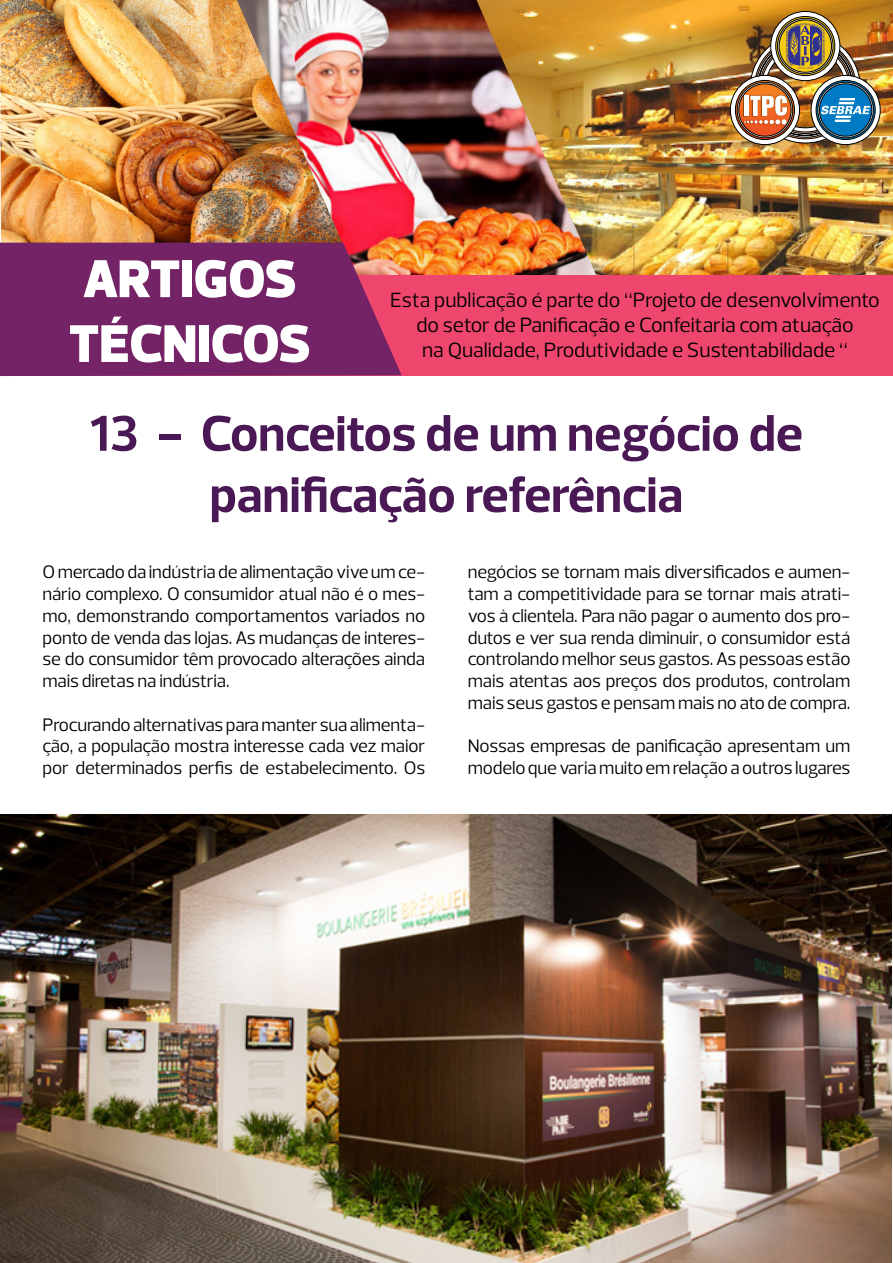
<style>
.page{position:relative;width:893px;height:1263px;background:#fff}
.page>*{position:absolute;margin:0;border:0;box-sizing:border-box;transform-origin:0 0}
.t1{font:900 54px/64.8px "Prelo";letter-spacing:-.01em;color:#fff}
.t2{font:700 51px/61.2px "Prelo";color:#4a1955;text-align:center}
.t3{font:21px/25.2px "Prelo";color:#000;text-align:center}
.t4{font:18.45px/21.8px "Prelo";letter-spacing:-.01em;color:#000;text-align:justify}
</style>
<div class="page">
<img style="left:0;top:0;width:237px;height:243px">
<img style="left:616px;top:0;width:277px;height:275px">
<img style="left:237px;top:0;width:379px;height:275px">
<div style="left:0;top:275px;width:893px;height:101px;background:#ef466d"></div>
<svg style="left:0;top:243px;width:402px;height:133px;background:#7b2765"></svg>
<img style="left:730px;top:11px;width:150px;height:134px">
<img style="left:0;top:814px;width:892px;height:449px">
<h1 class="t1" style="left:69px;top:247px;width:243px">ARTIGOS<br>TÉCNICOS</h1>
<p class="t3" style="left:390px;top:287px;width:491px">Esta publicação é parte do “Projeto de desenvolvimento do setor de Panificação e Confeitaria com atuação<br>na Qualidade, Produtividade e Sustentabilidade “</p>
<p class="t2" style="left:90px;top:403px;width:714px">13 - Conceitos de um negócio de panificação referência</p>
<p class="t4" style="left:43px;top:561px;width:384px">O mercado da indústria de alimentação vive um ce&shy;nário complexo. O consumidor atual não é o mes&shy;mo, demonstrando comportamentos variados no ponto de venda das lojas. As mudanças de interes&shy;se do consumidor têm provocado alterações ainda mais diretas na indústria.</p>
<p class="t4" style="left:43px;top:714px;width:384px">Procurando alternativas para manter sua alimenta&shy;ção, a população mostra interesse cada vez maior por determinados perfis de estabelecimento. Os</p>
<p class="t4" style="left:468px;top:561px;width:384px">negócios se tornam mais diversificados e aumen&shy;tam a competitividade para se tornar mais atrati&shy;vos à clientela. Para não pagar o aumento dos pro&shy;dutos e ver sua renda diminuir, o consumidor está controlando melhor seus gastos. As pessoas estão mais atentas aos preços dos produtos, controlam mais seus gastos e pensam mais no ato de compra.</p>
<p class="t4" style="left:468px;top:735px;width:384px">Nossas empresas de panificação apresentam um modelo que varia muito em relação a outros lugares</p>
</div>
